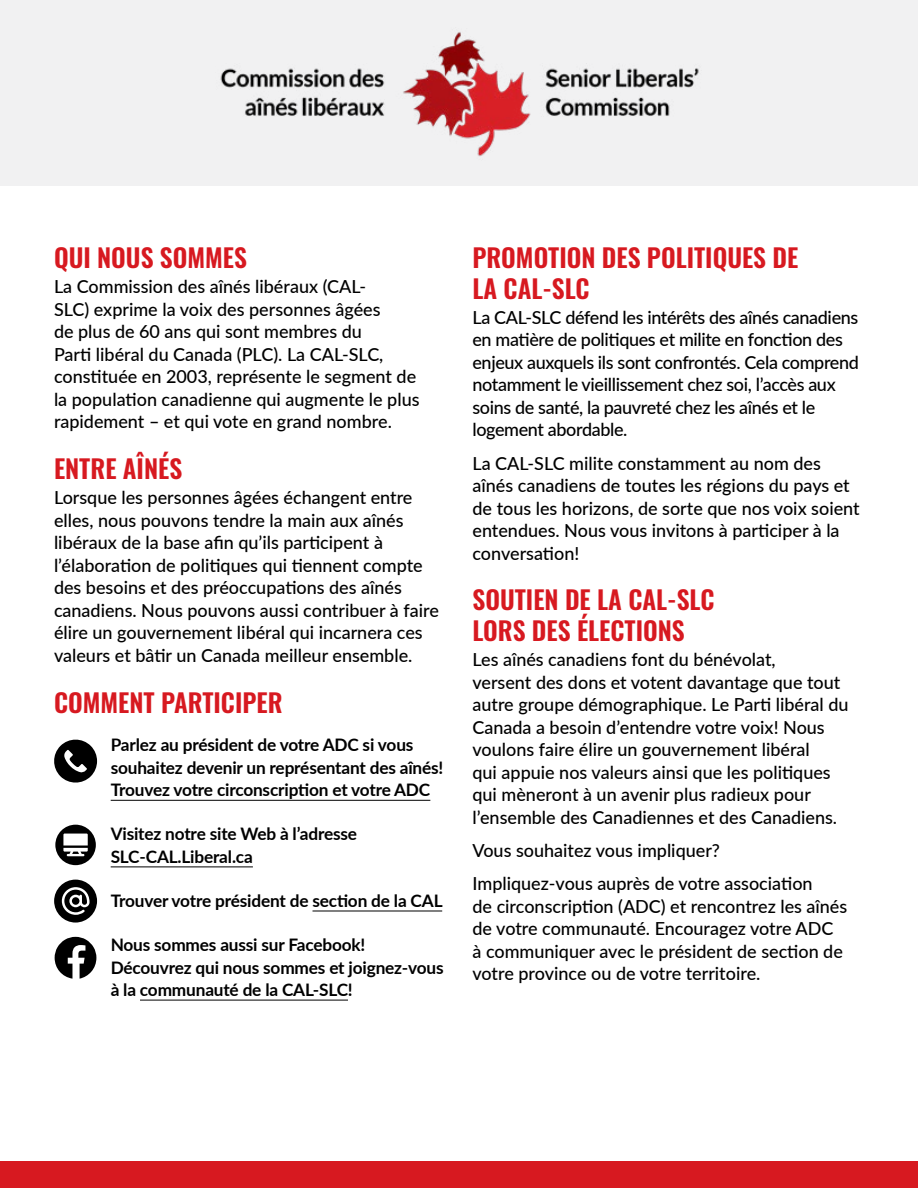
<style>
.page{position:relative;width:918px;height:1188px;background:#fff}
.page>*{position:absolute;margin:0;border:0;box-sizing:border-box;transform-origin:0 0}
.t1{font:600 25.5px/30.6px "Oswald";color:#d71920}
.t2{font:500 18px/22.5px "Lato";color:#000}
.t3{font:500 18px/22.5px "Lato";letter-spacing:-.02em;color:#000}
.t4{font:700 17.25px/22.5px "Lato";letter-spacing:-.01em;color:#000}
</style>
<div class="page">
<div style="left:0;top:0;width:918px;height:186px;background:#f1f1f2"></div>
<div style="left:0;top:1161px;width:918px;height:27px;background:#d71920"></div>
<hr style="left:111px;top:800px;width:319px;height:1px;background:#000">
<hr style="left:111px;top:866px;width:142px;height:1px;background:#000">
<hr style="left:313px;top:911px;width:129px;height:1px;background:#000">
<hr style="left:140px;top:1000px;width:208px;height:1px;background:#000">
<svg style="left:54px;top:740px;width:43px;height:43px"></svg>
<svg style="left:55px;top:825px;width:41px;height:40px"></svg>
<svg style="left:54px;top:880px;width:43px;height:43px"></svg>
<img style="left:220px;top:32px;width:479px;height:125px">
<svg style="left:55px;top:937px;width:41px;height:42px"></svg>
<h1 class="t1" style="left:54px;top:244px;width:195px">QUI NOUS SOMMES</h1>
<p class="t2" style="left:54px;top:275px;width:367px">La Commission des aînés libéraux (CAL‐<br>SLC) exprime la voix des personnes âgées<br>de plus de 60 ans qui sont membres du<br>Parti libéral du Canada (PLC). La CAL‐SLC, constituée en 2003, représente le segment de la population canadienne qui augmente le plus rapidement – et qui vote en grand nombre.</p>
<h1 class="t1" style="left:54px;top:455px;width:130px">ENTRE AÎNÉS</h1>
<p class="t2" style="left:54px;top:486px;width:386px">Lorsque les personnes âgées échangent entre elles, nous pouvons tendre la main aux aînés libéraux de la base afin qu’ils participent à l’élaboration de politiques qui tiennent compte des besoins et des préoccupations des aînés canadiens. Nous pouvons aussi contribuer à faire élire un gouvernement libéral qui incarnera ces valeurs et bâtir un Canada meilleur ensemble.</p>
<h1 class="t1" style="left:54px;top:689px;width:230px">COMMENT PARTICIPER</h1>
<p class="t4" style="left:111px;top:733px;width:334px">Parlez au président de votre ADC si vous souhaitez devenir un représentant des aînés!<br>Trouvez votre circonscription et votre ADC</p>
<p class="t4" style="left:111px;top:822px;width:248px">Visitez notre site Web à l’adresse<br>SLC-CAL.Liberal.ca</p>
<p class="t4" style="left:111px;top:889px;width:333px">Trouver votre président de section de la CAL</p>
<p class="t4" style="left:111px;top:933px;width:335px">Nous sommes aussi sur Facebook!<br>Découvrez qui nous sommes et joignez-vous à la communauté de la CAL‐SLC!</p>
<h1 class="t1" style="left:472px;top:244px;width:327px">PROMOTION DES POLITIQUES DE<br>LA CAL-SLC</h1>
<p class="t3" style="left:472px;top:305px;width:388px">La CAL‐SLC défend les intérêts des aînés canadiens en matière de politiques et milite en fonction des enjeux auxquels ils sont confrontés. Cela comprend notamment le vieillissement chez soi, l’accès aux soins de santé, la pauvreté chez les aînés et le logement abordable.</p>
<p class="t2" style="left:472px;top:451px;width:389px">La CAL‐SLC milite constamment au nom des aînés canadiens de toutes les régions du pays et de tous les horizons, de sorte que nos voix soient entendues. Nous vous invitons à participer à la conversation!</p>
<h1 class="t1" style="left:472px;top:586px;width:243px">SOUTIEN DE LA CAL-SLC<br>LORS DES ÉLECTIONS</h1>
<p class="t2" style="left:472px;top:648px;width:378px">Les aînés canadiens font du bénévolat,<br>versent des dons et votent davantage que tout autre groupe démographique. Le Parti libéral du Canada a besoin d’entendre votre voix! Nous voulons faire élire un gouvernement libéral<br>qui appuie nos valeurs ainsi que les politiques qui mèneront à un avenir plus radieux pour l’ensemble des Canadiennes et des Canadiens.</p>
<p class="t2" style="left:472px;top:833px;width:342px;line-height:33.3px">Vous souhaitez vous impliquer?<br>Impliquez-vous auprès de votre association</p>
<p class="t2" style="left:472px;top:894px;width:376px">de circonscription (ADC) et rencontrez les aînés de votre communauté. Encouragez votre ADC<br>à communiquer avec le président de section de votre province ou de votre territoire.</p>
</div>
